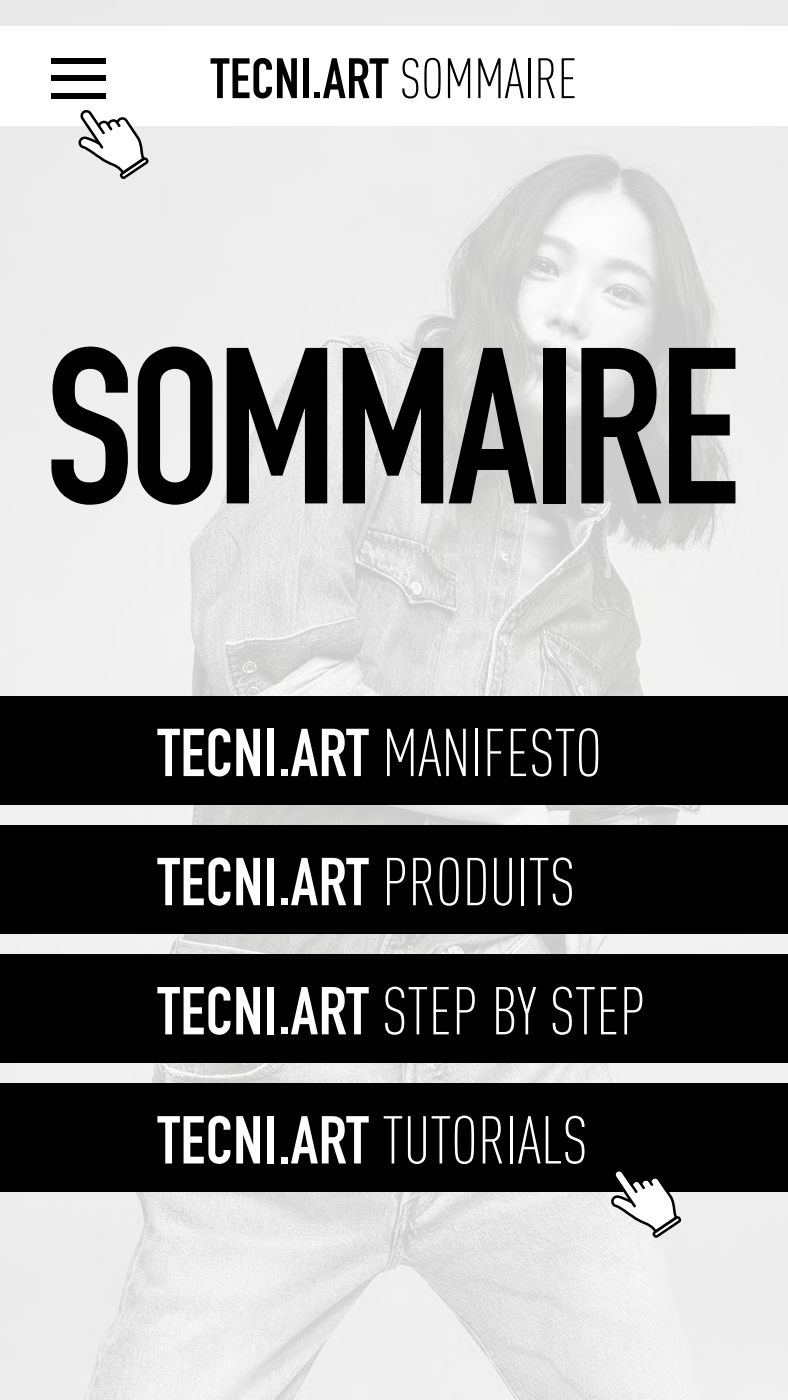
<style>
.page{position:relative;width:788px;height:1400px;background:#fff}
.page>*{position:absolute;margin:0;border:0;box-sizing:border-box;transform-origin:0 0}
.t1{font:700 218.4px "DIN Condensed";letter-spacing:-.025em;color:#000}
.t2{font:700 66.5px "DIN Condensed";letter-spacing:.01em;color:#fff}
.t3{font:300 66.5px "DIN Cond";color:#fff}
.t4{font:700 56px "DIN Condensed";letter-spacing:.01em;color:#000}
.s1{font-family:"DIN Cond";font-weight:300}
.s2{font-family:"DIN Condensed";font-weight:700}
</style>
<div class="page">
<img style="left:0;top:0;width:788px;height:1400px">
<div style="left:0;top:26px;width:788px;height:100px;background:#fff"></div>
<div style="left:0;top:954px;width:788px;height:108px;background:#000"></div>
<div style="left:0;top:825px;width:788px;height:108px;background:#000"></div>
<div style="left:0;top:696px;width:788px;height:108px;background:#000"></div>
<div style="left:0;top:1083px;width:788px;height:108px;background:#000"></div>
<svg style="left:610px;top:1171px;width:71px;height:67px"></svg>
<svg style="left:78px;top:110px;width:71px;height:69px"></svg>
<div style="left:51px;top:58px;width:55px;height:6px;background:#000"></div>
<div style="left:51px;top:93px;width:55px;height:5px;background:#000"></div>
<div style="left:51px;top:76px;width:55px;height:5px;background:#000"></div>
<p class="t4" style="left:211px;top:46px;width:368px">TECNI.ART <span class="s1">SOMMAIRE</span></p>
<h1 class="t1" style="left:45px;top:299px;width:695px">SOMMAIRE</h1>
<p class="t2" style="left:158px;top:714px;width:446px">TECNI.ART <span class="s1">MANIFESTO</span></p>
<p class="t2" style="left:158px;top:843px;width:419px">TECNI.ART <span class="s1">PRODUITS</span></p>
<p class="t3" style="left:158px;top:973px;width:489px"><span class="s2">TECNI.ART</span> STEP BY STEP</p>
<p class="t2" style="left:158px;top:1101px;width:431px">TECNI.ART <span class="s1">TUTORIALS</span></p>
</div>
